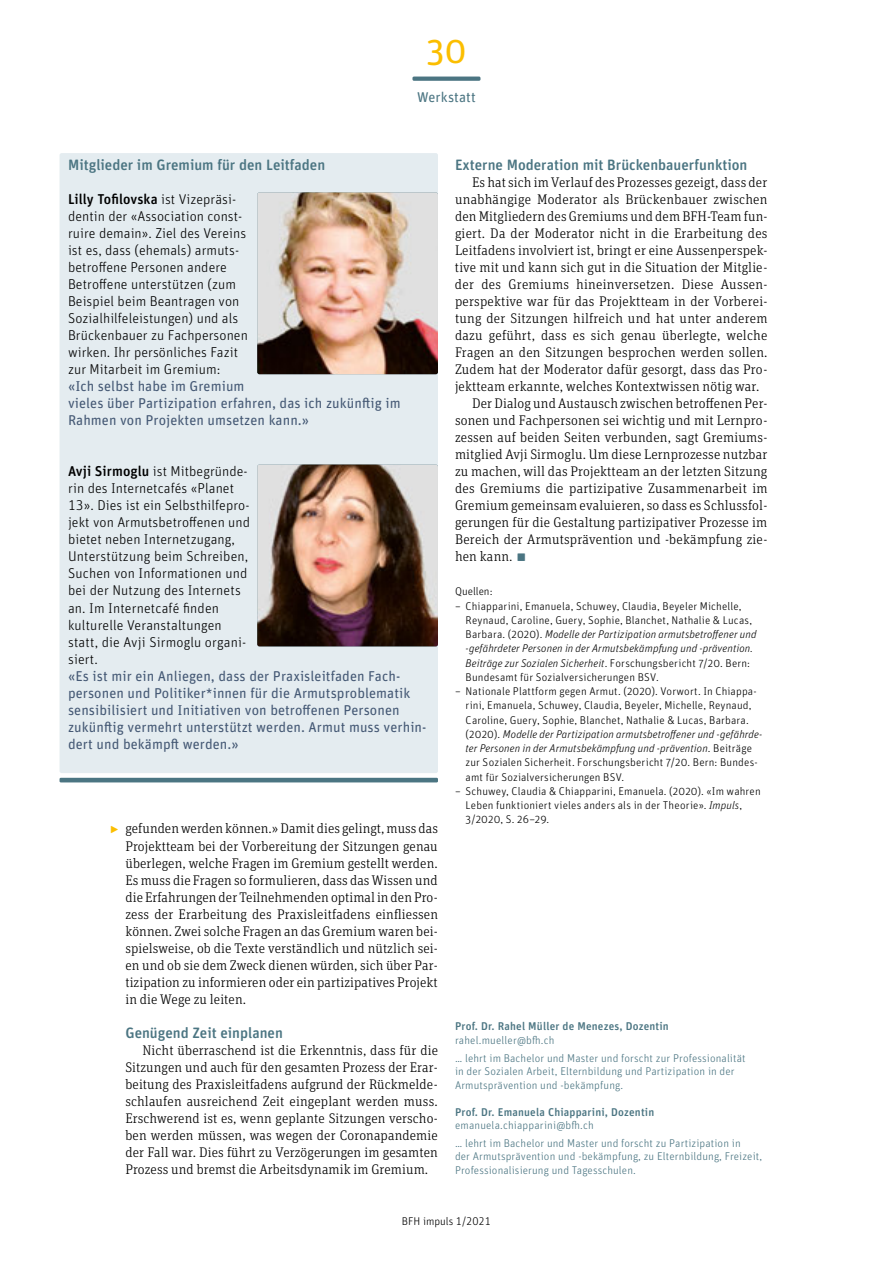
<style>
.page{position:relative;width:893px;height:1263px;background:#fff}
.page>*{position:absolute;margin:0;border:0;box-sizing:border-box;transform-origin:0 0}
.t1{font:36px "Unit Rounded Pro";color:#fbbe00}
.t2{font:300 16.5px "Unit Rounded Pro";color:#fbbe00}
.t3{font:500 15px "Unit Rounded Pro";color:#4b7582}
.t4{font:300 14.25px/17px "Unit Rounded Pro";letter-spacing:.005em;color:#000}
.t5{font:14.25px/17px "Unit Rounded Pro";letter-spacing:.005em;color:#445874}
.t6{font:14.25px "Unit Rounded Pro";letter-spacing:.005em;color:#4b7582}
.t7{font:300 13.95px/17px "Unit Slab Pro";letter-spacing:.01em;color:#000;text-align:justify}
.t8{font:300 11.25px/14.2px "Unit Rounded Pro";letter-spacing:.015em;color:#000}
.t9{font:300 11.25px/17.7px "Unit Rounded Pro";letter-spacing:.01em;color:#4b7582}
.t10{font:500 11.25px "Unit Rounded Pro";letter-spacing:.015em;color:#4b7582}
.s1{font-weight:500}
.s2{font-family:"Unit Rounded Pro";font-size:14.25px}
.s3{font-family:"Unit Rounded Pro";font-size:21px;color:#4b7582}
.s4{font-style:italic}
</style>
<div class="page">
<svg style="left:412px;top:77px;width:68px;height:4px"></svg>
<div style="left:60px;top:153px;width:378px;height:620px;background:#e4ecf0;border-radius:2px"></div>
<img style="left:257px;top:192px;width:181px;height:182px">
<img style="left:257px;top:465px;width:181px;height:181px">
<hr style="left:60px;top:778px;width:378px;height:4px;background:#4b7582">
<h1 class="t1" style="left:426px;top:25px;width:42px">30</h1>
<p class="t6" style="left:417px;top:87px;width:60px">Werkstatt</p>
<p class="t3" style="left:68px;top:154px;width:259px">Mitglieder im Gremium für den Leitfaden</p>
<p class="t4" style="left:68px;top:190px;width:181px"><span class="s1">Lilly Tofilovska</span> ist Vizepräsi&shy;dentin der «Association const&shy;ruire demain». Ziel des Vereins ist es, dass (ehemals) armuts&shy;betroffene Personen andere<br>Betroffene unterstützen (zum<br>Beispiel beim Beantragen von<br>Sozialhilfeleistungen) und als<br>Brückenbauer zu Fachpersonen wirken. Ihr persönliches Fazit zur Mitarbeit im Gremium:</p>
<p class="t5" style="left:68px;top:377px;width:334px">«Ich selbst habe im Gremium<br>vieles über Partizipation erfahren, das ich zukünftig im<br>Rahmen von Projekten umsetzen kann.»</p>
<p class="t4" style="left:68px;top:463px;width:184px"><span class="s1">Avji Sirmoglu</span> ist Mitbegründe&shy;rin des Internetcafés «Planet<br>13». Dies ist ein Selbsthilfepro&shy;jekt von Armutsbetroffenen und bietet neben Internetzugang,<br>Unterstützung beim Schreiben,<br>Suchen von Informationen und bei der Nutzung des Internets an. Im Internetcafé finden kulturelle Veranstaltungen statt, die Avji Sirmoglu organi&shy;siert.</p>
<p class="t5" style="left:68px;top:666px;width:360px">«Es ist mir ein Anliegen, dass der Praxisleitfaden Fach&shy;personen und Politiker*innen für die Armutsproblematik sensibilisiert und Initiativen von betroffenen Personen zukünftig vermehrt unterstützt werden. Armut muss verhin&shy;dert und bekämpft werden.»</p>
<p class="t7" style="left:125px;top:820px;width:314px">gefunden werden können.» Damit dies gelingt, muss das Projektteam bei der Vorbereitung der Sitzungen genau überlegen, welche Fragen im Gremium gestellt werden.<br>Es muss die Fragen so formulieren, dass das Wissen und die Erfahrungen der Teilnehmenden optimal in den Pro&shy;zess der Erarbeitung des Praxisleitfadens einfliessen können. Zwei solche Fragen an das Gremium waren bei&shy;spielsweise, ob die Texte verständlich und nützlich sei&shy;en und ob sie dem Zweck dienen würden, sich über Par&shy;tizipation zu informieren oder ein partizipatives Projekt in die Wege zu leiten.</p>
<p class="t3" style="left:125px;top:1022px;width:159px">Genügend Zeit einplanen</p>
<p class="t7" style="left:125px;top:1041px;width:314px;text-indent:17px">Nicht überraschend ist die Erkenntnis, dass für die Sitzungen und auch für den gesamten Prozess der Erar&shy;beitung des Praxisleitfadens aufgrund der Rückmelde&shy;schlaufen ausreichend Zeit eingeplant werden muss.<br>Erschwerend ist es, wenn geplante Sitzungen verscho&shy;ben werden müssen, was wegen der Coronapandemie der Fall war. Dies führt zu Verzögerungen im gesamten Prozess und bremst die Arbeitsdynamik im Gremium.</p>
<p class="t2" style="left:110px;top:819px;width:11px">▶</p>
<p class="t3" style="left:455px;top:154px;width:294px">Externe Moderation mit Brückenbauerfunktion</p>
<p class="t7" style="left:472px;top:173px;width:297px">Es hat sich im Verlauf des Prozesses gezeigt, dass der</p>
<p class="t7" style="left:455px;top:190px;width:314px">unabhängige Moderator als Brückenbauer zwischen</p>
<p class="t7" style="left:455px;top:207px;width:314px">den Mitgliedern des Gremiums und dem BFH-Team fun-</p>
<p class="t7" style="left:455px;top:224px;width:314px">giert. Da der Moderator nicht in die Erarbeitung des</p>
<p class="t7" style="left:455px;top:241px;width:314px">Leitfadens involviert ist, bringt er eine Aussenperspek-</p>
<p class="t7" style="left:455px;top:258px;width:314px">tive mit und kann sich gut in die Situation der Mitglie-</p>
<p class="t7" style="left:455px;top:275px;width:312px">der des Gremiums hineinversetzen. Diese Aussen-</p>
<p class="t7" style="left:455px;top:292px;width:314px">perspektive war für das Projektteam in der Vorberei-</p>
<p class="t7" style="left:455px;top:309px;width:314px">tung der Sitzungen hilfreich und hat unter anderem</p>
<p class="t7" style="left:455px;top:326px;width:314px">dazu geführt, dass es sich genau überlegte, welche</p>
<p class="t7" style="left:455px;top:343px;width:314px">Fragen an den Sitzungen besprochen werden sollen.</p>
<p class="t7" style="left:455px;top:360px;width:314px">Zudem hat der Moderator dafür gesorgt, dass das Pro-</p>
<p class="t7" style="left:455px;top:377px;width:306px">jektteam erkannte, welches Kontextwissen nötig war.</p>
<p class="t7" style="left:472px;top:394px;width:297px">Der Dialog und Austausch zwischen betroffenen Per-</p>
<p class="t7" style="left:455px;top:411px;width:314px">sonen und Fachpersonen sei wichtig und mit Lernpro-</p>
<p class="t7" style="left:455px;top:428px;width:314px">zessen auf beiden Seiten verbunden, sagt Gremiums-</p>
<p class="t7" style="left:455px;top:445px;width:314px">mitglied Avji Sirmoglu. Um diese Lernprozesse nutzbar</p>
<p class="t7" style="left:455px;top:462px;width:314px">zu machen, will das Projektteam an der letzten Sitzung</p>
<p class="t7" style="left:455px;top:479px;width:314px">des Gremiums die partizipative Zusammenarbeit im</p>
<p class="t7" style="left:455px;top:497px;width:314px">Gremium gemeinsam evaluieren, so dass es Schlussfol-</p>
<p class="t7" style="left:455px;top:514px;width:314px">gerungen für die Gestaltung partizipativer Prozesse im</p>
<p class="t7" style="left:455px;top:531px;width:314px">Bereich der Armutsprävention und -bekämpfung zie-</p>
<p class="t7" style="left:455px;top:548px;width:73px">hen kann<span class="s2">.</span> <span class="s3">▪</span></p>
<p class="t8" style="left:455px;top:584px;width:39px">Quellen:</p>
<p class="t8" style="left:466px;top:598px;width:292px;text-indent:-11px">– Chiapparini, Emanuela, Schuwey, Claudia, Beyeler Michelle, Reynaud, Caroline, Guery, Sophie, Blanchet, Nathalie &amp; Lucas, Barbara. (2020). <span class="s4">Modelle der Partizipation armutsbetroffener und -gefährdeter Personen in der Armutsbekämpfung und -prävention.<br>Beiträge zur Sozialen Sicherheit</span>. Forschungsbericht 7/20. Bern:<br>Bundesamt für Sozialversicherungen BSV.</p>
<p class="t8" style="left:466px;top:684px;width:298px;text-indent:-11px">– Nationale Plattform gegen Armut. (2020). Vorwort. In Chiappa&shy;rini, Emanuela, Schuwey, Claudia, Beyeler, Michelle, Reynaud, Caroline, Guery, Sophie, Blanchet, Nathalie &amp; Lucas, Barbara. (2020). <span class="s4">Modelle der Partizipation armutsbetroffener und -gefährde&shy;ter Personen in der Armutsbekämpfung und -prävention</span>. Beiträge zur Sozialen Sicherheit. Forschungsbericht 7/20. Bern: Bundes&shy;amt für Sozialversicherungen BSV.</p>
<p class="t8" style="left:466px;top:784px;width:297px;text-indent:-11px">– Schuwey, Claudia &amp; Chiapparini, Emanuela. (2020). «Im wahren<br>Leben funktioniert vieles anders als in der Theorie». <span class="s4">Impuls</span>,<br>3/2020, S. 26–29.</p>
<p class="t10" style="left:455px;top:1018px;width:215px">Prof. Dr. Rahel Müller de Menezes, Dozentin</p>
<p class="t9" style="left:455px;top:1031px;width:292px">rahel.mueller@bfh.ch<br>… lehrt im Bachelor und Master und forscht zur Professionalität</p>
<p class="t9" style="left:455px;top:1064px;width:281px;line-height:13.5px">in der Sozialen Arbeit, Elternbildung und Partizipation in der<br>Armutsprävention und -bekämpfung.</p>
<p class="t10" style="left:455px;top:1104px;width:201px">Prof. Dr. Emanuela Chiapparini, Dozentin</p>
<p class="t9" style="left:455px;top:1116px;width:287px">emanuela.chiapparini@bfh.ch<br>… lehrt im Bachelor und Master und forscht zu Partizipation in</p>
<p class="t9" style="left:455px;top:1149px;width:309px;line-height:13.5px">der Armutsprävention und -bekämpfung, zu Elternbildung, Freizeit,<br>Professionalisierung und Tagesschulen.</p>
<p class="t8" style="left:402px;top:1213px;width:91px">BFH impuls 1/2021</p>
</div>
